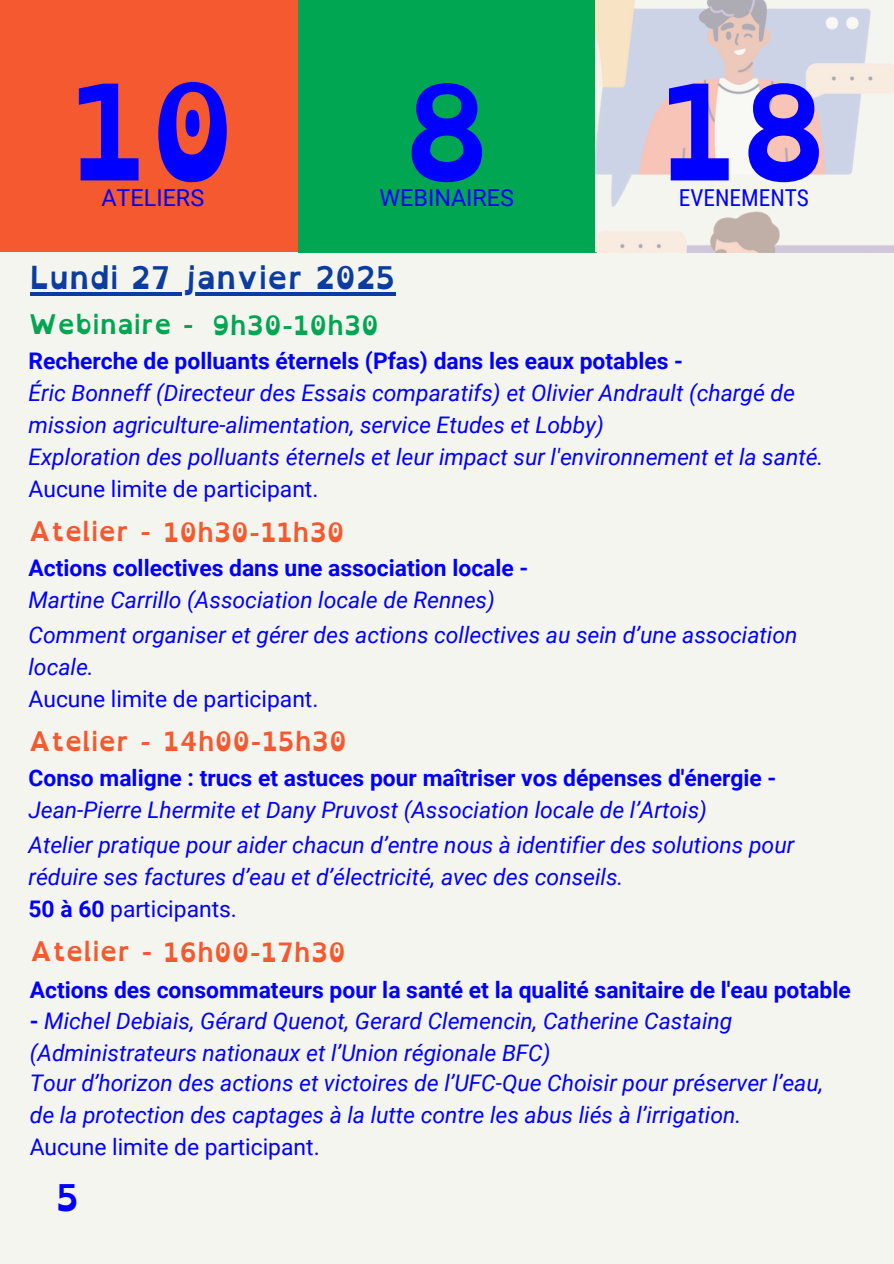
<style>
.page{position:relative;width:894px;height:1264px;background:#fff}
.page>*{position:absolute;margin:0;border:0;box-sizing:border-box;transform-origin:0 0}
.t1{font:700 135px "Open Dyslexic";color:#00f}
.t2{font:700 37.5px "Open Dyslexic";color:#00f}
.t3{font:700 31.8px "Open Dyslexic";color:#0c3c9f}
.t4{font:700 27.15px "Open Dyslexic";color:#f4592f}
.t5{font:700 27.15px "Open Dyslexic";color:#00a651}
.t6{font:23.25px "Roboto";color:#00f}
.t7{font:23.25px "Roboto Condensed";color:#00f}
.t8{font:italic 22.8px/31.8px "Roboto";color:#00f}
.t9{font:700 22.8px "Roboto";color:#00f}
.t10{font:22.8px "Roboto";color:#00f}
.s1{font-weight:700;font-style:normal}
.s2{font-style:normal}
.s3{font-weight:700}
</style>
<div class="page">
<div style="left:0;top:0;width:893px;height:1263px;background:#f5f5ef"></div>
<div style="left:0;top:0;width:298px;height:252px;background:#f4592f"></div>
<div style="left:298px;top:0;width:298px;height:253px;background:#00a651"></div>
<img style="left:595px;top:0;width:298px;height:252px">
<hr style="left:30px;top:292px;width:365px;height:4px;background:#0c3c9f">
<p class="t1" style="left:69px;top:12px;width:169px">10</p>
<p class="t6" style="left:101px;top:185px;width:104px">ATELIERS</p>
<p class="t6" style="left:379px;top:185px;width:136px">WEBINAIRES</p>
<p class="t1" style="left:401px;top:12px;width:92px">8</p>
<h3 class="t1" style="left:659px;top:12px;width:171px">18</h3>
<h3 class="t7" style="left:678px;top:184px;width:132px">EVENEMENTS</h3>
<p class="t3" style="left:30px;top:249px;width:367px">Lundi 27 janvier 2025</p>
<h2 class="t5" style="left:28px;top:300px;width:167px">Webinaire -</h2>
<h3 class="t5" style="left:212px;top:301px;width:168px">9h30-10h30</h3>
<p class="t8" style="left:28px;top:345px;width:767px"><span class="s1">Recherche de polluants éternels (Pfas) dans les eaux potables -<br></span>Éric Bonneff (Directeur des Essais comparatifs) et Olivier Andrault (chargé de mission agriculture-alimentation, service Etudes et Lobby)</p>
<h1 class="t8" style="left:28px;top:442px;width:796px">Exploration des polluants éternels et leur impact sur l'environnement et la santé.<br><span class="s2">Aucune limite de participant.</span></h1>
<h4 class="t4" style="left:28px;top:507px;width:317px">Atelier - 10h30-11h30</h4>
<h2 class="t9" style="left:28px;top:555px;width:501px">Actions collectives dans une association locale -</h2>
<h4 class="t8" style="left:28px;top:584px;width:468px">Martine Carrillo (Association locale de Rennes)</h4>
<h5 class="t8" style="left:28px;top:619px;width:770px">Comment organiser et gérer des actions collectives au sein d’une association locale.</h5>
<h5 class="t10" style="left:28px;top:686px;width:291px">Aucune limite de participant.</h5>
<p class="t4" style="left:28px;top:717px;width:319px">Atelier - 14h00-15h30</p>
<p class="t9" style="left:28px;top:765px;width:749px">Conso maligne : trucs et astuces pour maîtriser vos dépenses d'énergie -</p>
<p class="t8" style="left:28px;top:794px;width:680px">Jean-Pierre Lhermite et Dany Pruvost (Association locale de l’Artois)</p>
<h5 class="t8" style="left:28px;top:829px;width:767px">Atelier pratique pour aider chacun d’entre nous à identifier des solutions pour réduire ses factures d’eau et d’électricité, avec des conseils.</h5>
<h5 class="t10" style="left:28px;top:895px;width:210px"><span class="s3">50 à 60</span> participants.</h5>
<p class="t4" style="left:30px;top:927px;width:317px">Atelier - 16h00-17h30</p>
<p class="t9" style="left:30px;top:976px;width:822px">Actions des consommateurs pour la santé et la qualité sanitaire de l'eau potable</p>
<p class="t8" style="left:30px;top:1005px;width:704px"><span class="s1">-</span> Michel Debiais, Gérard Quenot, Gerard Clemencin, Catherine Castaing (Administrateurs nationaux et l’Union régionale BFC)</p>
<p class="t8" style="left:30px;top:1067px;width:794px">Tour d’horizon des actions et victoires de l’UFC-Que Choisir pour préserver l’eau, de la protection des captages à la lutte contre les abus liés à l’irrigation.<br><span class="s2">Aucune limite de participant.</span></p>
<p class="t2" style="left:56px;top:1164px;width:25px">5</p>
</div>
